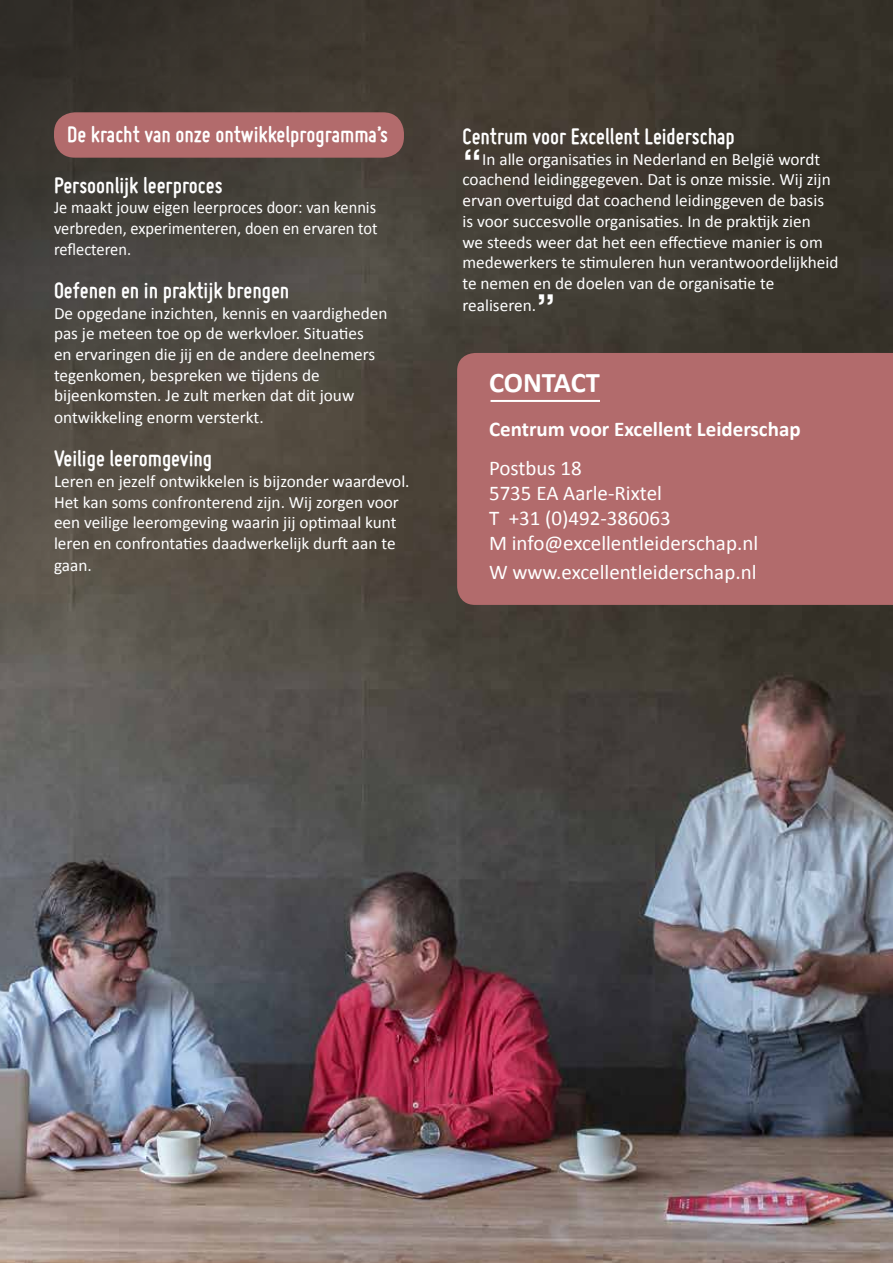
<style>
.page{position:relative;width:893px;height:1263px;background:#fff}
.page>*{position:absolute;margin:0;border:0;box-sizing:border-box;transform-origin:0 0}
.t1{font:39px "Rockwell";color:#fff}
.t2{font:700 28.5px "Calibri";letter-spacing:-.005em;color:#fff}
.t3{font:700 24px "Miso";color:#fff}
.t4{font:21px/25.2px "Calibri";color:#fff}
.t5{font:700 21px "Calibri";color:#fff}
.t6{font:17.25px/20.9px "Calibri";color:#fff}
.t7{font:17.25px/20.7px "Calibri";color:#fff;text-align:justify;scale:.95 1}
</style>
<div class="page">
<img style="left:0;top:0;width:893px;height:1263px">
<svg style="left:0;top:0;width:527px;height:663px;background:#4a453c"></svg>
<div style="left:54px;top:112px;width:350px;height:46px;background:#b26b6c;border-radius:21px"></div>
<div style="left:457px;top:353px;width:436px;height:252px;background:#b26b6c"></div>
<hr style="left:490px;top:400px;width:110px;height:2px;background:#fff">
<h3 class="t3" style="left:67px;top:121px;width:322px">De kracht van onze ontwikkelprogramma’s</h3>
<h3 class="t3" style="left:54px;top:171px;width:170px">Persoonlijk leerproces</h3>
<p class="t7" style="left:54px;top:196px;width:342px">Je maakt jouw eigen leerproces door: van kennis verbreden, experimenteren, doen en ervaren tot reflecteren.</p>
<h3 class="t3" style="left:54px;top:277px;width:237px">Oefenen en in praktijk brengen</h3>
<p class="t6" style="left:54px;top:302px;width:335px">De opgedane inzichten, kennis en vaardigheden pas je meteen toe op de werkvloer. Situaties<br>en ervaringen die jij en de andere deelnemers tegenkomen, bespreken we tijdens de bijeenkomsten. Je zult merken dat dit jouw ontwikkeling enorm versterkt.</p>
<h3 class="t3" style="left:54px;top:445px;width:160px">Veilige leeromgeving</h3>
<p class="t6" style="left:54px;top:470px;width:357px">Leren en jezelf ontwikkelen is bijzonder waardevol.<br>Het kan soms confronterend zijn. Wij zorgen voor een veilige leeromgeving waarin jij optimaal kunt leren en confrontaties daadwerkelijk durft aan te gaan.</p>
<h3 class="t3" style="left:462px;top:123px;width:274px">Centrum voor Excellent Leiderschap</h3>
<h1 class="t1" style="left:462px;top:140px;width:21px">“</h1>
<p class="t6" style="left:462px;top:148px;width:378px;text-indent:20px">In alle organisaties in Nederland en België wordt coachend leidinggegeven. Dat is onze missie. Wij zijn ervan overtuigd dat coachend leidinggeven de basis is voor succesvolle organisaties. In de praktijk zien<br>we steeds weer dat het een effectieve manier is om medewerkers te stimuleren hun verantwoordelijkheid te nemen en de doelen van de organisatie te realiseren.</p>
<h1 class="t1" style="left:536px;top:284px;width:21px">”</h1>
<h2 class="t2" style="left:489px;top:364px;width:113px">CONTACT</h2>
<p class="t5" style="left:489px;top:415px;width:313px">Centrum voor Excellent Leiderschap</p>
<p class="t4" style="left:489px;top:454px;width:271px">Postbus 18<br>5735 EA Aarle-Rixtel<br>T +31 (0)492-386063<br>M info@excellentleiderschap.nl</p>
<p class="t4" style="left:489px;top:558px;width:269px">W www.excellentleiderschap.nl</p>
</div>
